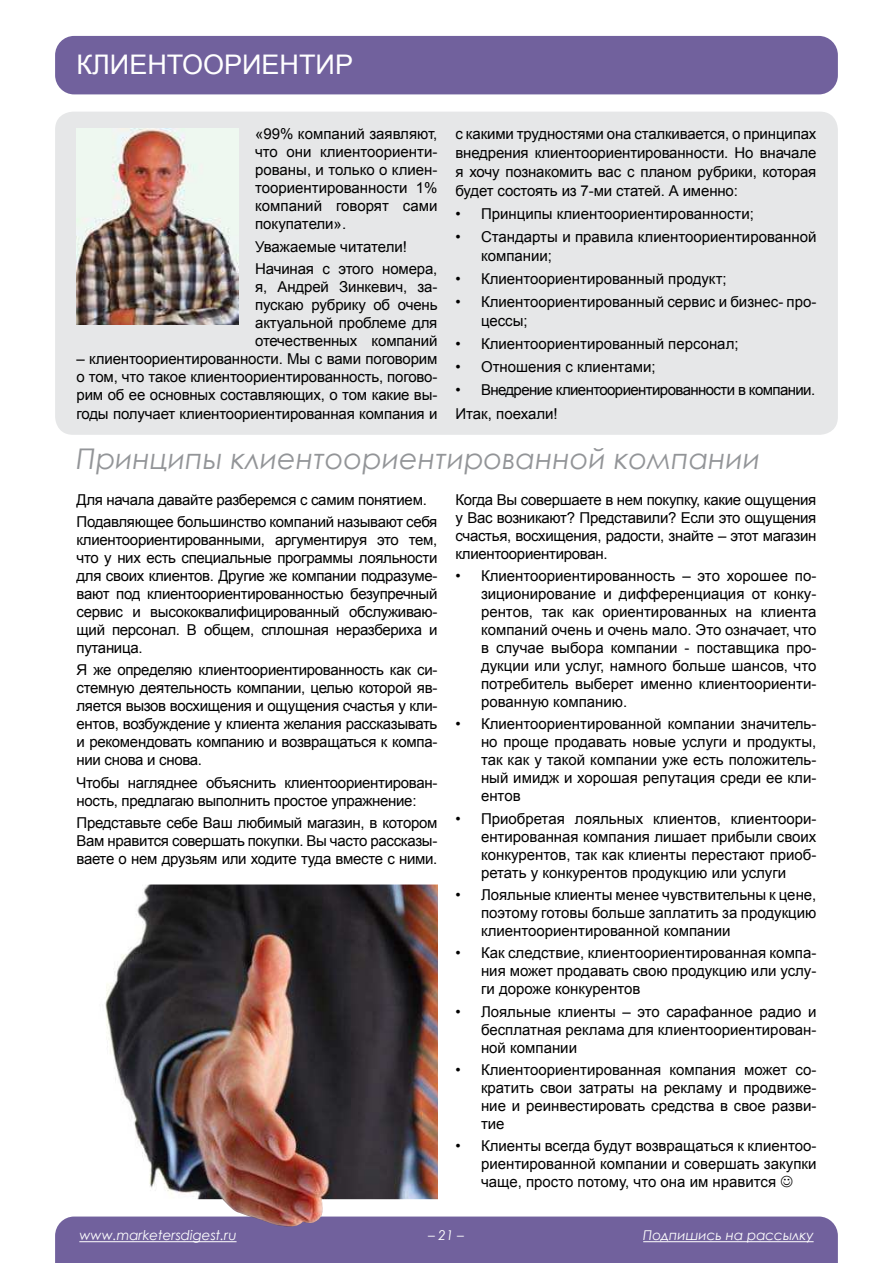
<style>
.page{position:relative;width:893px;height:1263px;background:#fff}
.page>*{position:absolute;margin:0;border:0;box-sizing:border-box;transform-origin:0 0}
.t1{font:italic 28.5px "Century Gothic";color:#939598}
.t2{font:27px "Arial";color:#fff}
.t3{font:15px/18px "Arial";letter-spacing:-.01em;color:#000;text-align:justify}
.t4{font:15px/23.1px "Arial";letter-spacing:-.04em;color:#000}
.t5{font:italic 13.5px "Century Gothic";color:#fff}
</style>
<div class="page">
<div style="left:55px;top:36px;width:783px;height:58px;background:#71619d;border-radius:19px"></div>
<div style="left:55px;top:1216px;width:783px;height:47px;background:#71619d"></div>
<div style="left:55px;top:112px;width:783px;height:323px;background:#e6e7e8;border-radius:18px"></div>
<img style="left:77px;top:128px;width:161px;height:197px">
<img style="left:64px;top:884px;width:374px;height:344px">
<hr style="left:79px;top:1241px;width:158px;height:1px;background:#fff">
<hr style="left:643px;top:1241px;width:171px;height:1px;background:#fff">
<h2 class="t2" style="left:77px;top:47px;width:278px">КЛИЕНТООРИЕНТИР</h2>
<p class="t3" style="left:255px;top:125px;width:184px">«99% компаний заявляют, что они клиентоориенти&shy;рованы, и только о клиен&shy;тоориентированности 1% компаний говорят сами покупатели».</p>
<p class="t3" style="left:255px;top:235px;width:184px;line-height:22.4px">Уважаемые читатели!<br>Начиная с этого номера,</p>
<p class="t3" style="left:255px;top:278px;width:184px">я, Андрей Зинкевич, за&shy;пускаю рубрику об очень актуальной проблеме для отечественных компаний</p>
<p class="t3" style="left:77px;top:350px;width:362px">– клиентоориентированности. Мы с вами поговорим о том, что такое клиентоориентированность, погово&shy;рим об ее основных составляющих, о том какие вы&shy;годы получает клиентоориентированная компания и</p>
<p class="t3" style="left:455px;top:125px;width:362px;line-height:18.9px">с какими трудностями она сталкивается, о принципах внедрения клиентоориентированности. Но вначале я хочу познакомить вас с планом рубрики, которая будет состоять из 7-ми статей. А именно:</p>
<p class="t3" style="left:455px;top:205px;width:300px">• Принципы клиентоориентированности;</p>
<p class="t3" style="left:481px;top:227px;width:337px;line-height:18.9px;text-indent:-26px">• Стандарты и правила клиентоориентированной компании;</p>
<p class="t3" style="left:455px;top:270px;width:273px">• Клиентоориентированный продукт;</p>
<p class="t3" style="left:481px;top:293px;width:337px;line-height:18.9px;text-indent:-26px">• Клиентоориентированный сервис и бизнес- про&shy;цессы;</p>
<p class="t3" style="left:455px;top:335px;width:285px">• Клиентоориентированный персонал;</p>
<p class="t3" style="left:455px;top:358px;width:202px">• Отношения с клиентами;</p>
<p class="t4" style="left:455px;top:379px;width:361px">• Внедрение клиентоориентированности в компании.<br>Итак, поехали!</p>
<h1 class="t1" style="left:77px;top:439px;width:686px">Принципы клиентоориентированной компании</h1>
<p class="t3" style="left:77px;top:489px;width:362px;line-height:22.2px">Для начала давайте разберемся с самим понятием.<br>Подавляющее большинство компаний называют себя</p>
<p class="t3" style="left:77px;top:531px;width:362px">клиентоориентированными, аргументируя это тем, что у них есть специальные программы лояльности для своих клиентов. Другие же компании подразуме&shy;вают под клиентоориентированностью безупречный сервис и высококвалифицированный обслуживаю&shy;щий персонал. В общем, сплошная неразбериха и путаница.</p>
<p class="t3" style="left:77px;top:661px;width:362px">Я же определяю клиентоориентированность как си&shy;стемную деятельность компании, целью которой яв&shy;ляется вызов восхищения и ощущения счастья у кли&shy;ентов, возбуждение у клиента желания рассказывать и рекомендовать компанию и возвращаться к компа&shy;нии снова и снова.</p>
<p class="t3" style="left:77px;top:774px;width:362px">Чтобы нагляднее объяснить клиентоориентирован&shy;ность, предлагаю выполнить простое упражнение:</p>
<p class="t3" style="left:77px;top:814px;width:362px">Представьте себе Ваш любимый магазин, в котором Вам нравится совершать покупки. Вы часто рассказы&shy;ваете о нем друзьям или ходите туда вместе с ними.</p>
<p class="t3" style="left:455px;top:491px;width:362px">Когда Вы совершаете в нем покупку, какие ощущения у Вас возникают? Представили? Если это ощущения счастья, восхищения, радости, знайте – этот магазин клиентоориентирован.</p>
<p class="t3" style="left:481px;top:567px;width:337px;text-indent:-26px">• Клиентоориентированность – это хорошее по&shy;зиционирование и дифференциация от конку&shy;рентов, так как ориентированных на клиента компаний очень и очень мало. Это означает, что в случае выбора компании - поставщика про&shy;дукции или услуг, намного больше шансов, что потребитель выберет именно клиентоориенти&shy;рованную компанию.</p>
<p class="t3" style="left:481px;top:715px;width:337px;text-indent:-26px">• Клиентоориентированной компании значитель&shy;но проще продавать новые услуги и продукты, так как у такой компании уже есть положитель&shy;ный имидж и хорошая репутация среди ее кли&shy;ентов</p>
<p class="t3" style="left:481px;top:810px;width:337px;text-indent:-26px">• Приобретая лояльных клиентов, клиентоори&shy;ентированная компания лишает прибыли своих конкурентов, так как клиенты перестают приоб&shy;ретать у конкурентов продукцию или услуги</p>
<p class="t3" style="left:481px;top:886px;width:337px;text-indent:-26px">• Лояльные клиенты менее чувствительны к цене, поэтому готовы больше заплатить за продукцию клиентоориентированной компании</p>
<p class="t3" style="left:481px;top:944px;width:337px;text-indent:-26px">• Как следствие, клиентоориентированная компа&shy;ния может продавать свою продукцию или услу&shy;ги дороже конкурентов</p>
<p class="t3" style="left:481px;top:1002px;width:337px;text-indent:-26px">• Лояльные клиенты – это сарафанное радио и бесплатная реклама для клиентоориентирован&shy;ной компании</p>
<p class="t3" style="left:481px;top:1061px;width:337px;text-indent:-26px">• Клиентоориентированная компания может со&shy;кратить свои затраты на рекламу и продвиже&shy;ние и реинвестировать средства в свое разви&shy;тие</p>
<p class="t3" style="left:481px;top:1137px;width:337px;text-indent:-26px">• Клиенты всегда будут возвращаться к клиентоо&shy;риентированной компании и совершать закупки чаще, просто потому, что она им нравится</p>
<p class="t5" style="left:79px;top:1230px;width:159px">www.marketersdigest.ru</p>
<p class="t5" style="left:643px;top:1226px;width:172px">Подпишись на рассылку</p>
<p class="t5" style="left:428px;top:1226px;width:37px">– 21 –</p>
</div>
